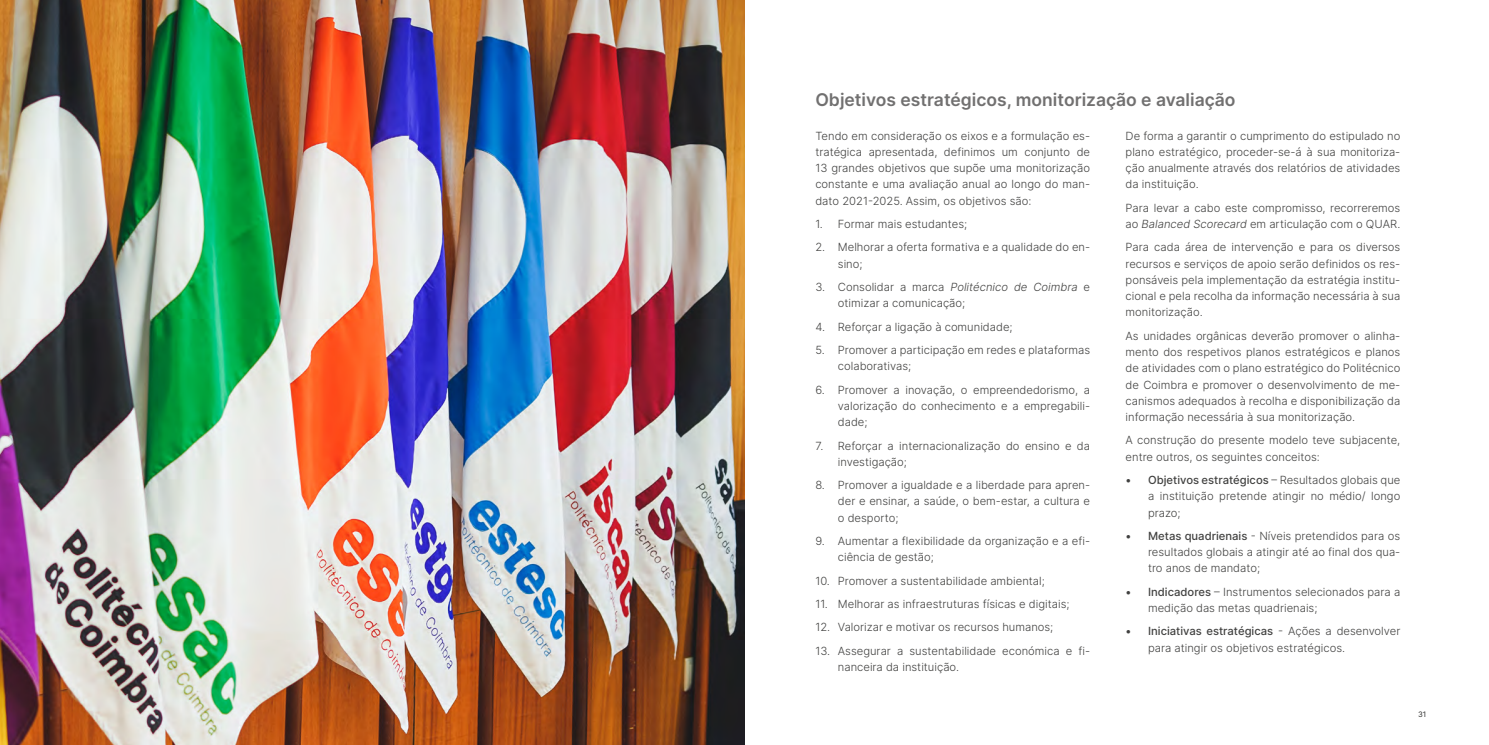
<style>
.page{position:relative;width:1489px;height:745px;background:#fff}
.page>*{position:absolute;margin:0;border:0;box-sizing:border-box;transform-origin:0 0}
.t1{font:600 17.5px "Inter";color:#717070}
.t2{font:300 11.25px/16.2px "Inter";color:#414140}
.t3{font:7.5px "Inter";color:#2d2d2c}
.s1{font-style:italic}
.s2{font-weight:500}
</style>
<div class="page">
<img style="left:0;top:0;width:744px;height:744px">
<h1 class="t1" style="left:815px;top:86px;width:421px">Objetivos estratégicos, monitorização e avaliação</h1>
<p class="t2" style="left:815px;top:127px;width:276px;text-align:justify">Tendo em consideração os eixos e a formulação es&shy;tratégica apresentada, definimos um conjunto de 13 grandes objetivos que supõe uma monitorização constante e uma avaliação anual ao longo do man&shy;dato 2021-2025. Assim, os objetivos são:</p>
<p class="t2" style="left:815px;top:215px;width:153px">1. Formar mais estudantes;</p>
<p class="t2" style="left:837px;top:239px;width:254px;text-indent:-22px">2. Melhorar a oferta formativa e a qualidade do en&shy;sino;</p>
<p class="t2" style="left:837px;top:278px;width:254px;text-indent:-22px">3. Consolidar a marca <span class="s1">Politécnico de Coimbra</span> e otimizar a comunicação;</p>
<p class="t2" style="left:815px;top:318px;width:199px">4. Reforçar a ligação à comunidade;</p>
<p class="t2" style="left:837px;top:341px;width:254px;text-indent:-22px">5. Promover a participação em redes e plataformas colaborativas;</p>
<p class="t2" style="left:837px;top:381px;width:254px;text-align:justify;text-indent:-22px">6. Promover a inovação, o empreendedorismo, a valorização do conhecimento e a empregabili&shy;dade;</p>
<p class="t2" style="left:837px;top:437px;width:254px;text-indent:-22px">7. Reforçar a internacionalização do ensino e da investigação;</p>
<p class="t2" style="left:837px;top:476px;width:254px;text-align:justify;text-indent:-22px">8. Promover a igualdade e a liberdade para apren&shy;der e ensinar, a saúde, o bem-estar, a cultura e o desporto;</p>
<p class="t2" style="left:837px;top:532px;width:254px;text-indent:-22px">9. Aumentar a flexibilidade da organização e a efi&shy;ciência de gestão;</p>
<p class="t2" style="left:815px;top:572px;width:231px">10. Promover a sustentabilidade ambiental;</p>
<p class="t2" style="left:815px;top:595px;width:255px">11. Melhorar as infraestruturas físicas e digitais;</p>
<p class="t2" style="left:815px;top:618px;width:239px">12. Valorizar e motivar os recursos humanos;</p>
<p class="t2" style="left:837px;top:642px;width:254px;text-indent:-22px">13. Assegurar a sustentabilidade económica e fi&shy;nanceira da instituição.</p>
<p class="t2" style="left:1125px;top:127px;width:276px;text-align:justify">De forma a garantir o cumprimento do estipulado no plano estratégico, proceder-se-á à sua monitoriza&shy;ção anualmente através dos relatórios de atividades da instituição.</p>
<p class="t2" style="left:1125px;top:199px;width:276px">Para levar a cabo este compromisso, recorreremos ao <span class="s1">Balanced Scorecard</span> em articulação com o QUAR.</p>
<p class="t2" style="left:1125px;top:239px;width:276px;text-align:justify">Para cada área de intervenção e para os diversos recursos e serviços de apoio serão definidos os res&shy;ponsáveis pela implementação da estratégia institu&shy;cional e pela recolha da informação necessária à sua monitorização.</p>
<p class="t2" style="left:1125px;top:327px;width:276px;text-align:justify">As unidades orgânicas deverão promover o alinha&shy;mento dos respetivos planos estratégicos e planos de atividades com o plano estratégico do Politécnico de Coimbra e promover o desenvolvimento de me&shy;canismos adequados à recolha e disponibilização da informação necessária à sua monitorização.</p>
<p class="t2" style="left:1125px;top:432px;width:276px">A construção do presente modelo teve subjacente, entre outros, os seguintes conceitos:</p>
<p class="t2" style="left:1147px;top:471px;width:254px;text-align:justify;text-indent:-22px"><span class="s2">• Objetivos estratégicos</span> – Resultados globais que a instituição pretende atingir no médio/ longo prazo;</p>
<p class="t2" style="left:1147px;top:527px;width:254px;text-align:justify;text-indent:-22px"><span class="s2">• Metas quadrienais</span> - Níveis pretendidos para os resultados globais a atingir até ao final dos qua&shy;tro anos de mandato;</p>
<p class="t2" style="left:1147px;top:583px;width:254px;text-indent:-22px"><span class="s2">• Indicadores</span> – Instrumentos selecionados para a medição das metas quadrienais;</p>
<p class="t2" style="left:1147px;top:622px;width:254px;text-indent:-22px"><span class="s2">• Iniciativas estratégicas</span> - Ações a desenvolver para atingir os objetivos estratégicos.</p>
<p class="t3" style="left:1417px;top:708px;width:10px">31</p>
</div>
